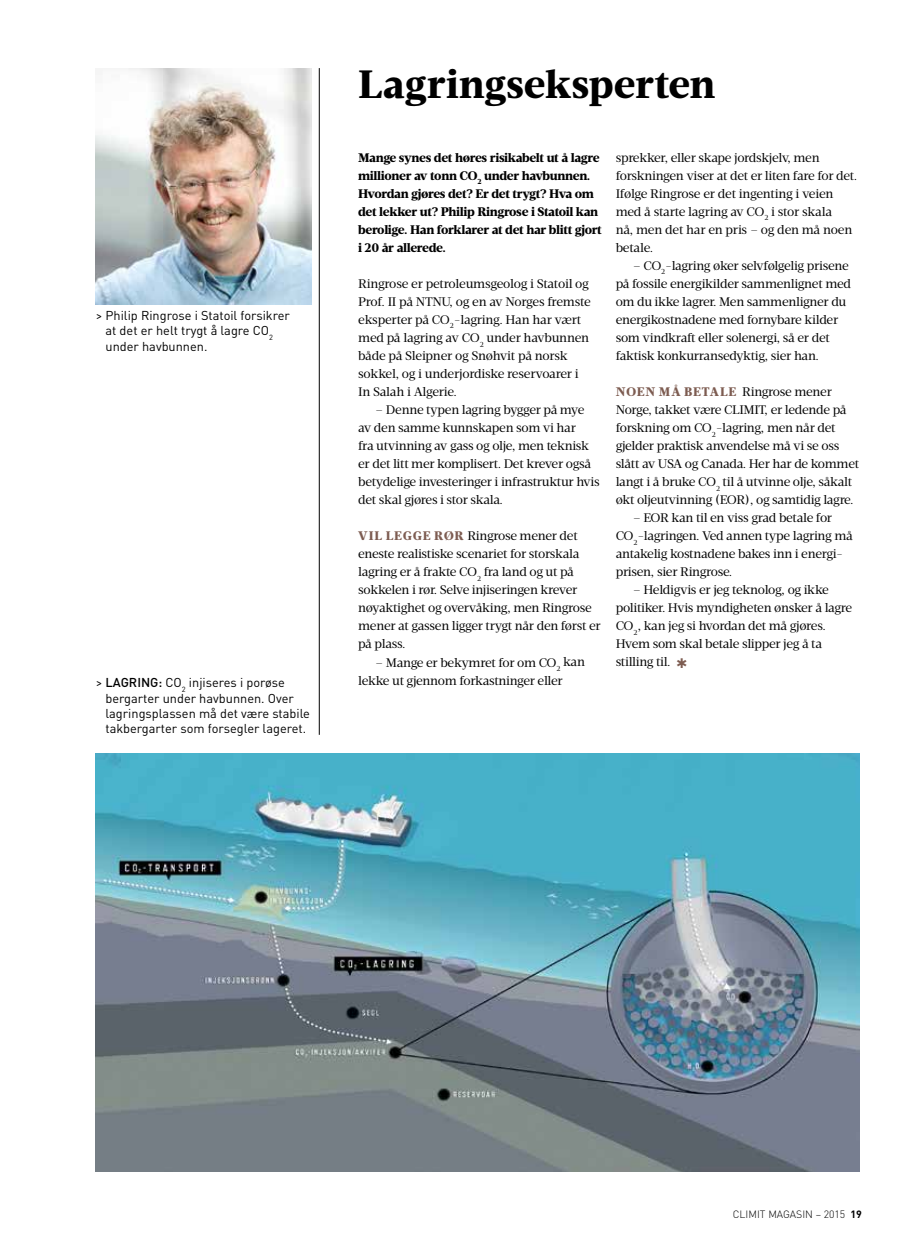
<style>
.page{position:relative;width:923px;height:1251px;background:#fff}
.page>*{position:absolute;margin:0;border:0;box-sizing:border-box;transform-origin:0 0}
.t1{font:900 40.5px "Velino Text";letter-spacing:-.005em;color:#000}
.t2{font:12.75px/18px "Velino Text";letter-spacing:-.025em;color:#000}
.t3{font:900 12.75px/18px "Velino Text";letter-spacing:-.025em;color:#000}
.t4{font:12.75px/15.3px "DINOT";color:#000}
.t5{font:300 10.5px "DIN";color:#000}
.s1{font-weight:500}
.s2{font-weight:900;color:#7d5c51}
.s3{font-weight:700}
</style>
<div class="page">
<img style="left:96px;top:753px;width:763px;height:417px">
<img style="left:96px;top:68px;width:215px;height:236px">
<hr style="left:319px;top:68px;width:1px;height:666px;background:#000">
<p class="t4" style="left:105px;top:307px;width:186px;text-indent:-10px">&gt; Philip Ringrose i Statoil forsikrer at det er helt trygt å lagre CO<sub>2 </sub>under havbunnen.</p>
<p class="t4" style="left:106px;top:674px;width:206px;text-indent:-10px">&gt; <span class="s1">LAGRING:</span> CO<sub>2</sub> injiseres i porøse bergarter under havbunnen. Over lagringsplassen må det være stabile takbergarter som forsegler lageret.</p>
<h1 class="t1" style="left:358px;top:60px;width:359px">Lagringseksperten</h1>
<p class="t3" style="left:358px;top:149px;width:245px">Mange synes det høres risikabelt ut å lagre millioner av tonn CO<sub>2</sub> under havbunnen.<br>Hvordan gjøres det? Er det trygt? Hva om det lekker ut? Philip Ringrose i Statoil kan berolige. Han forklarer at det har blitt gjort i 20 år allerede.</p>
<p class="t2" style="left:358px;top:275px;width:234px">Ringrose er petroleumsgeolog i Statoil og Prof. II på NTNU, og en av Norges fremste eksperter på CO<sub>2</sub>-lagring. Han har vært med på lagring av CO<sub>2</sub> under havbunnen både på Sleipner og Snøhvit på norsk sokkel, og i underjordiske reservoarer i In Salah i Algerie.</p>
<p class="t2" style="left:358px;top:401px;width:243px;text-indent:17px">– Denne typen lagring bygger på mye av den samme kunnskapen som vi har<br>fra utvinning av gass og olje, men teknisk er det litt mer komplisert. Det krever også betydelige investeringer i infrastruktur hvis det skal gjøres i stor skala.</p>
<p class="t2" style="left:358px;top:527px;width:244px"><span class="s2">VIL LEGGE RØR</span> Ringrose mener det eneste realistiske scenariet for storskala lagring er å frakte CO<sub>2</sub> fra land og ut på sokkelen i rør. Selve injiseringen krever nøyaktighet og overvåking, men Ringrose mener at gassen ligger trygt når den først er på plass.</p>
<p class="t2" style="left:358px;top:653px;width:228px;text-indent:17px">– Mange er bekymret for om CO<sub>2</sub> kan lekke ut gjennom forkastninger eller</p>
<p class="t2" style="left:615px;top:149px;width:243px">sprekker, eller skape jordskjelv, men forskningen viser at det er liten fare for det.<br>Ifølge Ringrose er det ingenting i veien med å starte lagring av CO<sub>2</sub> i stor skala<br>nå, men det har en pris – og den må noen betale.</p>
<p class="t2" style="left:615px;top:257px;width:237px;text-indent:17px">– CO<sub>2</sub>-lagring øker selvfølgelig prisene på fossile energikilder sammenlignet med om du ikke lagrer. Men sammenligner du energikostnadene med fornybare kilder som vindkraft eller solenergi, så er det faktisk konkurransedyktig, sier han.</p>
<p class="t2" style="left:615px;top:383px;width:245px"><span class="s2">NOEN MÅ BETALE</span> Ringrose mener Norge, takket være CLIMIT, er ledende på forskning om CO<sub>2</sub>-lagring, men når det gjelder praktisk anvendelse må vi se oss slått av USA og Canada. Her har de kommet langt i å bruke CO<sub>2</sub> til å utvinne olje, såkalt økt oljeutvinning (EOR), og samtidig lagre.</p>
<p class="t2" style="left:615px;top:509px;width:239px;text-indent:17px">– EOR kan til en viss grad betale for CO<sub>2</sub>-lagringen. Ved annen type lagring må antakelig kostnadene bakes inn i energi&shy;prisen, sier Ringrose.</p>
<p class="t2" style="left:615px;top:581px;width:238px;text-indent:17px">– Heldigvis er jeg teknolog, og ikke politiker. Hvis myndigheten ønsker å lagre CO<sub>2</sub>, kan jeg si hvordan det må gjøres.<br>Hvem som skal betale slipper jeg å ta stilling til.</p>
<p class="t5" style="left:733px;top:1207px;width:131px">CLIMIT MAGASIN – 2015 <span class="s3">19</span></p>
</div>
